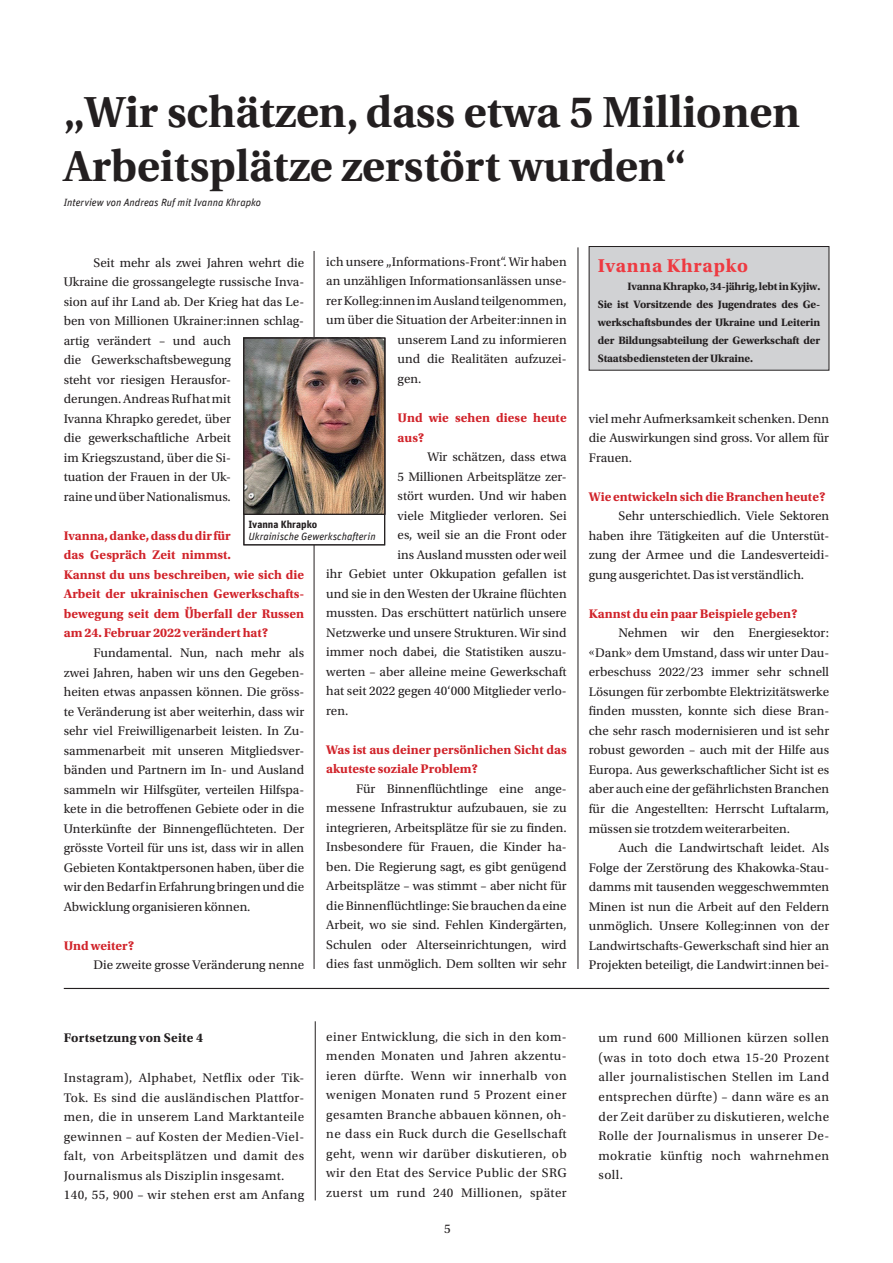
<style>
.page{position:relative;width:893px;height:1263px;background:#fff}
.page>*{position:absolute;margin:0;border:0;box-sizing:border-box;transform-origin:0 0}
.t1{font:700 43.5px/54px "Utopia";color:#231f20}
.t2{font:700 19.5px "Utopia Std";letter-spacing:.04em;color:#ee3a41}
.t3{font:13.2px/19.5px "Utopia Std";color:#231f20;text-align:justify}
.t4{font:700 13.2px/19.5px "Utopia Std";color:#d1232a}
.t5{font:13.2px/19.5px "Utopia Std";letter-spacing:.03em;color:#231f20}
.t6{font:700 13.2px "Utopia Std";letter-spacing:.02em;color:#231f20}
.t7{font:700 11.25px/18px "Utopia Std";letter-spacing:-.015em;color:#231f20;text-align:justify}
.t8{font:italic 10.5px "Unit";color:#231f20}
.t9{font:700 10.5px "Unit OT";color:#231f20}
</style>
<div class="page">
<hr style="left:314px;top:251px;width:1px;height:718px;background:#231f20">
<hr style="left:64px;top:988px;width:765px;height:1px;background:#231f20">
<div style="left:589px;top:246px;width:240px;height:124px;background:#d1d2d4"></div>
<div style="left:589px;top:246px;width:240px;height:124px;border:1px solid #231f20"></div>
<img style="left:244px;top:340px;width:141px;height:205px">
<div style="left:244px;top:338px;width:141px;height:176px;border:1px solid #231f20"></div>
<hr style="left:578px;top:247px;width:1px;height:722px;background:#231f20">
<hr style="left:315px;top:1021px;width:1px;height:179px;background:#231f20">
<h1 class="t1" style="left:64px;top:85px;width:737px">„Wir schätzen, dass etwa 5 Millionen<br>Arbeitsplätze zerstört wurden“</h1>
<p class="t8" style="left:64px;top:196px;width:199px">Interview von Andreas Ruf mit Ivanna Khrapko</p>
<p class="t3" style="left:326px;top:252px;width:242px">ich unsere „Informations-Front“. Wir haben</p>
<p class="t3" style="left:326px;top:272px;width:242px">an unzähligen Informationsanlässen unse-</p>
<p class="t3" style="left:326px;top:291px;width:242px">rer Kolleg:innen im Ausland teilgenommen,</p>
<p class="t3" style="left:326px;top:311px;width:242px">um über die Situation der Arbeiter:innen in</p>
<p class="t3" style="left:398px;top:330px;width:171px">unserem Land zu informieren</p>
<p class="t3" style="left:398px;top:350px;width:171px">und die Realitäten aufzuzei-</p>
<p class="t3" style="left:398px;top:369px;width:25px">gen.</p>
<p class="t4" style="left:398px;top:408px;width:171px">Und wie sehen diese heute aus?</p>
<p class="t3" style="left:427px;top:447px;width:141px">Wir schätzen, dass etwa</p>
<p class="t3" style="left:398px;top:467px;width:171px">5 Millionen Arbeitsplätze zer-</p>
<p class="t3" style="left:398px;top:486px;width:171px">stört wurden. Und wir haben</p>
<p class="t3" style="left:398px;top:506px;width:171px">viele Mitglieder verloren. Sei</p>
<p class="t3" style="left:398px;top:525px;width:171px">es, weil sie an die Front oder</p>
<p class="t3" style="left:398px;top:545px;width:171px">ins Ausland mussten oder weil</p>
<p class="t3" style="left:326px;top:564px;width:242px">ihr Gebiet unter Okkupation gefallen ist</p>
<p class="t3" style="left:326px;top:584px;width:242px">und sie in den Westen der Ukraine flüchten</p>
<p class="t3" style="left:326px;top:603px;width:242px">mussten. Das erschüttert natürlich unsere</p>
<p class="t3" style="left:326px;top:623px;width:242px">Netzwerke und unsere Strukturen. Wir sind</p>
<p class="t3" style="left:326px;top:642px;width:242px">immer noch dabei, die Statistiken auszu-</p>
<p class="t3" style="left:326px;top:662px;width:242px">werten – aber alleine meine Gewerkschaft</p>
<p class="t3" style="left:326px;top:681px;width:242px">hat seit 2022 gegen 40‘000 Mitglieder verlo-</p>
<p class="t3" style="left:326px;top:701px;width:24px">ren.</p>
<p class="t4" style="left:326px;top:740px;width:242px">Was ist aus deiner persönlichen Sicht das akuteste soziale Problem?</p>
<p class="t3" style="left:326px;top:779px;width:242px;text-indent:30px">Für Binnenflüchtlinge eine ange&shy;messene Infrastruktur aufzubauen, sie zu integrieren, Arbeitsplätze für sie zu finden.<br>Insbesondere für Frauen, die Kinder ha&shy;ben. Die Regierung sagt, es gibt genügend Arbeitsplätze – was stimmt – aber nicht für die Binnenflüchtlinge: Sie brauchen da eine Arbeit, wo sie sind. Fehlen Kindergärten, Schulen oder Alterseinrichtungen, wird dies fast unmöglich. Dem sollten wir sehr</p>
<p class="t3" style="left:64px;top:253px;width:242px;text-align:left;text-indent:30px">Seit mehr als zwei Jahren wehrt die<br>Ukraine die grossangelegte russische Inva&shy;sion auf ihr Land ab. Der Krieg hat das Le&shy;ben von Millionen Ukrainer:innen schlag&shy;artig verändert – und auch<br>die Gewerkschaftsbewegung<br>steht vor riesigen Herausfor-<br>derungen. Andreas Ruf hat mit<br>Ivanna Khrapko geredet, über<br>die gewerkschaftliche Arbeit<br>im Kriegszustand, über die Si-<br>tuation der Frauen in der Uk-<br>raine und über Nationalismus.</p>
<p class="t4" style="left:64px;top:526px;width:242px">Ivanna, danke, dass du dir für<br>das Gespräch Zeit nimmst.<br>Kannst du uns beschreiben, wie sich die Arbeit der ukrainischen Gewerkschafts&shy;bewegung seit dem Überfall der Russen am 24. Februar 2022 verändert hat?</p>
<p class="t3" style="left:64px;top:643px;width:242px;text-indent:30px">Fundamental. Nun, nach mehr als zwei Jahren, haben wir uns den Gegeben&shy;heiten etwas anpassen können. Die gröss&shy;te Veränderung ist aber weiterhin, dass wir sehr viel Freiwilligenarbeit leisten. In Zu&shy;sammenarbeit mit unseren Mitgliedsver&shy;bänden und Partnern im In- und Ausland sammeln wir Hilfsgüter, verteilen Hilfspa&shy;kete in die betroffenen Gebiete oder in die Unterkünfte der Binnengeflüchteten. Der grösste Vorteil für uns ist, dass wir in allen Gebieten Kontaktpersonen haben, über die wir den Bedarf in Erfahrung bringen und die Abwicklung organisieren können.</p>
<p class="t4" style="left:64px;top:936px;width:72px">Und weiter?</p>
<p class="t3" style="left:94px;top:955px;width:212px">Die zweite grosse Veränderung nenne</p>
<p class="t9" style="left:248px;top:517px;width:70px">Ivanna Khrapko</p>
<p class="t8" style="left:248px;top:531px;width:129px">Ukrainische Gewerkschafterin</p>
<h2 class="t2" style="left:598px;top:254px;width:152px">Ivanna Khrapko</h2>
<p class="t7" style="left:598px;top:277px;width:224px;text-indent:30px">Ivanna Khrapko, 34-jährig, lebt in Kyjiw.<br>Sie ist Vorsitzende des Jugendrates des Ge&shy;werkschaftsbundes der Ukraine und Leiterin der Bildungsabteilung der Gewerkschaft der Staatsbediensteten der Ukraine.</p>
<p class="t3" style="left:589px;top:409px;width:242px">viel mehr Aufmerksamkeit schenken. Denn die Auswirkungen sind gross. Vor allem für Frauen.</p>
<p class="t4" style="left:589px;top:487px;width:238px">Wie entwickeln sich die Branchen heute?</p>
<p class="t3" style="left:589px;top:507px;width:242px;text-indent:30px">Sehr unterschiedlich. Viele Sektoren haben ihre Tätigkeiten auf die Unterstüt&shy;zung der Armee und die Landesverteidi&shy;gung ausgerichtet. Das ist verständlich.</p>
<p class="t4" style="left:589px;top:604px;width:211px">Kannst du ein paar Beispiele geben?</p>
<p class="t3" style="left:589px;top:624px;width:242px;text-indent:30px">Nehmen wir den Energiesektor: «Dank» dem Umstand, dass wir unter Dau&shy;erbeschuss 2022/23 immer sehr schnell Lösungen für zerbombte Elektrizitätswerke finden mussten, konnte sich diese Bran&shy;che sehr rasch modernisieren und ist sehr robust geworden – auch mit der Hilfe aus Europa. Aus gewerkschaftlicher Sicht ist es aber auch eine der gefährlichsten Branchen für die Angestellten: Herrscht Luftalarm, müssen sie trotzdem weiterarbeiten.</p>
<p class="t3" style="left:589px;top:838px;width:242px;text-indent:30px">Auch die Landwirtschaft leidet. Als Folge der Zerstörung des Khakowka-Stau&shy;damms mit tausenden weggeschwemmten Minen ist nun die Arbeit auf den Feldern unmöglich. Unsere Kolleg:innen von der Landwirtschafts-Gewerkschaft sind hier an Projekten beteiligt, die Landwirt:innen bei-</p>
<p class="t3" style="left:326px;top:1027px;width:242px">einer Entwicklung, die sich in den kom&shy;menden Monaten und Jahren akzentu&shy;ieren dürfte. Wenn wir innerhalb von wenigen Monaten rund 5 Prozent einer gesamten Branche abbauen können, oh&shy;ne dass ein Ruck durch die Gesellschaft geht, wenn wir darüber diskutieren, ob wir den Etat des Service Public der SRG zuerst um rund 240 Millionen, später</p>
<p class="t6" style="left:64px;top:1030px;width:141px">Fortsetzung von Seite 4</p>
<p class="t3" style="left:598px;top:1029px;width:232px">um rund 600 Millionen kürzen sollen (was in toto doch etwa 15-20 Prozent aller journalistischen Stellen im Land entsprechen dürfte) – dann wäre es an der Zeit darüber zu diskutieren, welche Rolle der Journalismus in unserer De&shy;mokratie künftig noch wahrnehmen soll.</p>
<p class="t5" style="left:64px;top:1068px;width:242px">Instagram), Alphabet, Netflix oder Tik-Tok. Es sind die ausländischen Plattfor&shy;men, die in unserem Land Marktanteile gewinnen – auf Kosten der Medien-Viel&shy;falt, von Arbeitsplätzen und damit des Journalismus als Disziplin insgesamt.<br>140, 55, 900 – wir stehen erst am Anfang</p>
<p class="t3" style="left:444px;top:1219px;width:8px">5</p>
</div>
